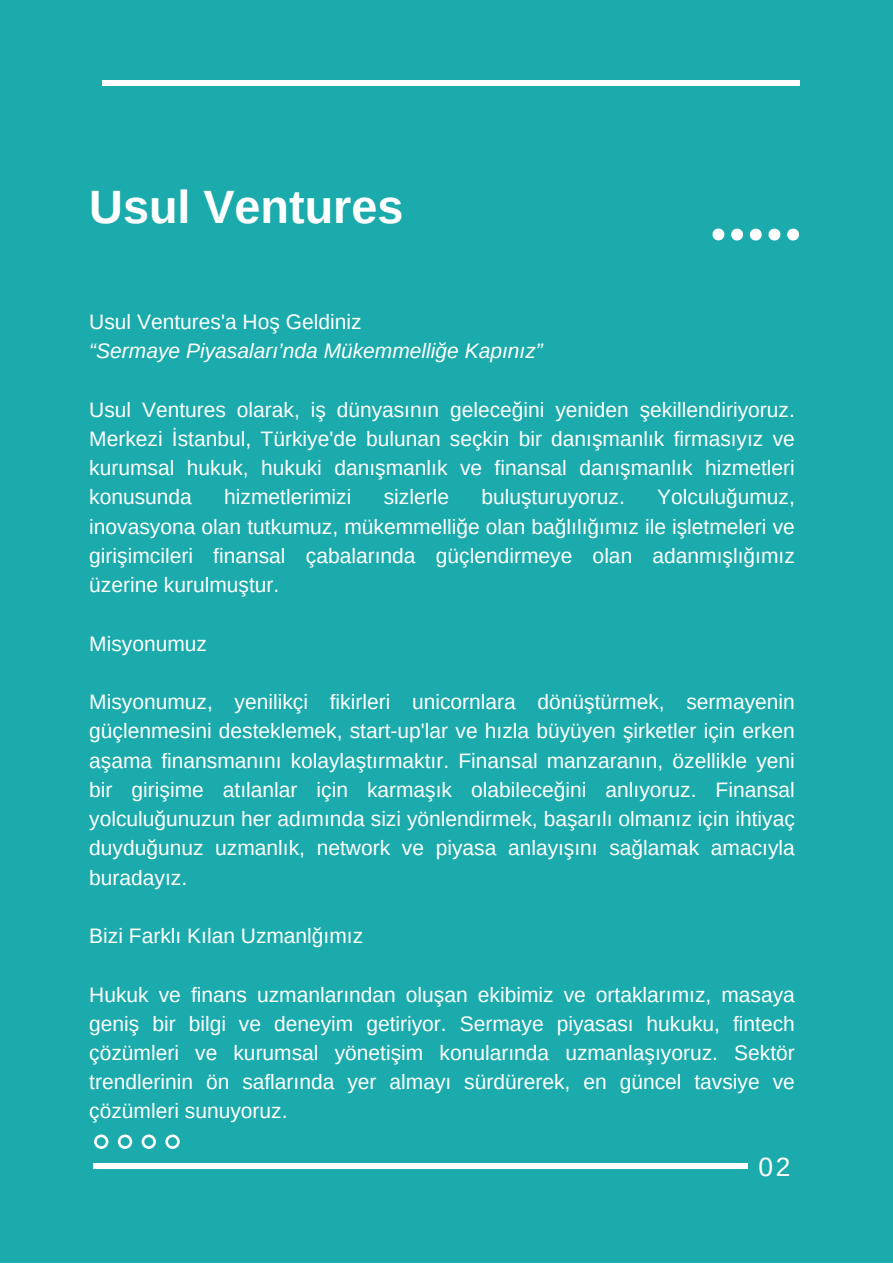
<style>
.page{position:relative;width:893px;height:1264px;background:#fff}
.page>*{position:absolute;margin:0;border:0;box-sizing:border-box;transform-origin:0 0}
.t1{font:700 46.8px "Arimo";color:#fff}
.t2{font:26.4px "Arimo";color:#fff}
.t3{font:21px/29.2px "Arimo";color:#fff;text-align:justify}
.t4{font:italic 21px "Arimo";color:#fff}
</style>
<div class="page">
<div style="left:0;top:0;width:892px;height:1262px;background:#1babac"></div>
<div style="left:93px;top:1162px;width:655px;height:6px;background:#fff"></div>
<svg style="left:712px;top:228px;width:12px;height:12px"></svg>
<svg style="left:731px;top:229px;width:12px;height:11px"></svg>
<svg style="left:749px;top:229px;width:12px;height:11px"></svg>
<svg style="left:768px;top:229px;width:12px;height:11px"></svg>
<svg style="left:787px;top:229px;width:12px;height:11px"></svg>
<div style="left:102px;top:80px;width:697px;height:6px;background:#fff"></div>
<svg style="left:94px;top:1134px;width:86px;height:14px"></svg>
<h1 class="t1" style="left:89px;top:180px;width:315px">Usul Ventures</h1>
<p class="t3" style="left:89px;top:307px;width:274px">Usul Ventures'a Hoş Geldiniz</p>
<p class="t4" style="left:89px;top:339px;width:455px">“Sermaye Piyasaları’nda Mükemmelliğe Kapınız”</p>
<p class="t3" style="left:89px;top:395px;width:707px">Usul Ventures olarak, iş dünyasının geleceğini yeniden şekillendiriyoruz.<br>Merkezi İstanbul, Türkiye'de bulunan seçkin bir danışmanlık firmasıyız ve kurumsal hukuk, hukuki danışmanlık ve finansal danışmanlık hizmetleri konusunda</p>
<p class="t3" style="left:89px;top:482px;width:707px;text-indent:568px">Yolculuğumuz, inovasyona olan tutkumuz, mükemmelliğe olan bağlılığımız ile işletmeleri ve girişimcileri finansal çabalarında güçlendirmeye olan adanmışlığımız üzerine kurulmuştur.</p>
<p class="t3" style="left:89px;top:628px;width:119px">Misyonumuz</p>
<p class="t3" style="left:89px;top:687px;width:707px">Misyonumuz, yenilikçi fikirleri unicornlara dönüştürmek, sermayenin güçlenmesini desteklemek, start-up'lar ve hızla büyüyen şirketler için erken aşama finansmanını kolaylaştırmaktır. Finansal manzaranın, özellikle yeni bir girişime atılanlar için karmaşık olabileceğini anlıyoruz. Finansal yolculuğunuzun her adımında sizi yönlendirmek, başarılı olmanız için ihtiyaç duyduğunuz uzmanlık, network ve piyasa anlayışını sağlamak amacıyla buradayız.</p>
<p class="t3" style="left:89px;top:921px;width:275px">Bizi Farklı Kılan Uzmanlğımız</p>
<p class="t3" style="left:89px;top:979px;width:707px">Hukuk ve finans uzmanlarından oluşan ekibimiz ve ortaklarımız, masaya geniş bir bilgi ve deneyim getiriyor. Sermaye piyasası hukuku, fintech çözümleri ve kurumsal yönetişim konularında uzmanlaşıyoruz. Sektör trendlerinin ön saflarında yer almayı sürdürerek, en güncel tavsiye ve çözümleri sunuyoruz.</p>
<p class="t3" style="left:224px;top:482px;width:128px">hizmetlerimizi</p>
<p class="t3" style="left:384px;top:482px;width:67px">sizlerle</p>
<p class="t3" style="left:481px;top:482px;width:145px">buluşturuyoruz.</p>
<p class="t2" style="left:758px;top:1151px;width:34px">02</p>
</div>
